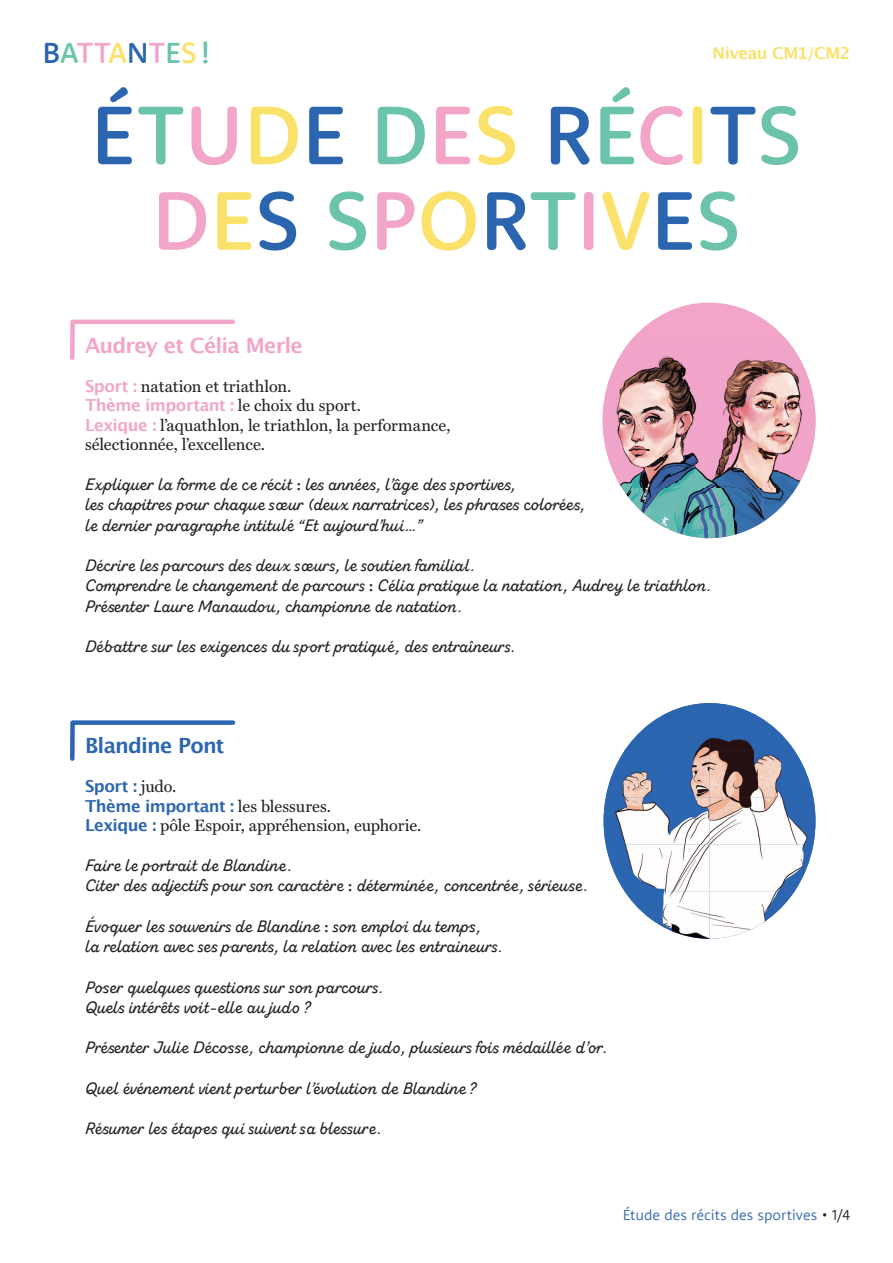
<style>
.page{position:relative;width:893px;height:1263px;background:#fff}
.page>*{position:absolute;margin:0;border:0;box-sizing:border-box;transform-origin:0 0}
.t1{font:500 85.5px/85.5px "Rooney Sans";letter-spacing:-.005em;color:#2b65b0;text-align:center}
.t2{font:500 30px "Rooney Sans";letter-spacing:-.005em;color:#6bc3ab}
.t3{font:700 21px "Lucida Grande";letter-spacing:-.035em;color:#f2a4c9}
.t4{font:700 21px "Lucida Grande";letter-spacing:-.035em;color:#2b65b0}
.t5{font:16.5px/20.2px "Zing Script Rust SB Demo Base";letter-spacing:.015em;color:#231f20}
.t6{font:16.5px/19.5px "Miller Text";letter-spacing:-.005em;color:#231f20}
.t7{font:700 16.5px/19.5px "Lucida Grande";letter-spacing:-.03em;color:#2b65b0}
.t8{font:700 16.5px "Lucida Grande";letter-spacing:-.03em;color:#f2a4c9}
.t9{font:700 16.5px "Lucida Grande";letter-spacing:-.035em;color:#fae169}
.t10{font:300 15px "Rooney Sans";color:#2b65b0}
.s1{color:#2b65b0}
.s2{color:#f2a4c9}
.s3{color:#fae169}
.s4{color:#6bc3ab}
.s5{font-family:"Lucida Grande";font-weight:700;color:#f2a4c9}
.s6{font-family:"Miller Text";font-weight:400;color:#231f20}
.s7{font-family:"Rooney Sans";font-weight:500}
.s8{font-family:"Lucida Grande";font-weight:700;color:#2b65b0}
.s9{color:#231f20}
</style>
<div class="page">
<img style="left:625px;top:703px;width:169px;height:47px">
<img style="left:606px;top:750px;width:207px;height:47px">
<img style="left:604px;top:797px;width:211px;height:48px">
<img style="left:606px;top:844px;width:207px;height:48px">
<img style="left:625px;top:891px;width:169px;height:48px">
<div style="left:603px;top:303px;width:212px;height:235px;background:#f2a4c9;border-radius:50%"></div>
<img style="left:607px;top:338px;width:155px;height:50px">
<img style="left:762px;top:338px;width:53px;height:150px">
<img style="left:603px;top:388px;width:159px;height:100px">
<img style="left:622px;top:488px;width:140px;height:50px">
<img style="left:762px;top:488px;width:34px;height:34px">
<svg style="left:70px;top:319px;width:166px;height:41px"></svg>
<svg style="left:70px;top:720px;width:166px;height:41px"></svg>
<h2 class="t2" style="left:43px;top:33px;width:170px"><span class="s1">B</span>A<span class="s2">TT</span><span class="s3">A</span><span class="s1">N</span><span class="s2">T</span>E<span class="s3">S</span> !</h2>
<p class="t9" style="left:713px;top:39px;width:139px">Niveau CM1/CM2</p>
<h1 class="t1" style="left:90px;top:89px;width:714px">É<span class="s4">T</span><span class="s2">U</span><span class="s3">D</span>E <span class="s4">D</span><span class="s2">E</span><span class="s3">S</span> R<span class="s4">É</span><span class="s2">C</span><span class="s3">I</span>T<span class="s4">S<br></span><span class="s2">D</span><span class="s3">E</span>S <span class="s4">S</span><span class="s2">P</span><span class="s3">O</span>R<span class="s4">T</span><span class="s2">I</span><span class="s3">V</span>E<span class="s4">S</span></h1>
<p class="t3" style="left:85px;top:328px;width:219px">Audrey et Célia Merle</p>
<p class="t6" style="left:85px;top:375px;width:208px"><span class="s5">Sport :</span> natation et triathlon.</p>
<p class="t8" style="left:85px;top:392px;width:277px">Thème important : <span class="s6">le choix du sport.</span></p>
<p class="t6" style="left:85px;top:414px;width:367px"><span class="s5">Lexique :</span> l’aquathlon, le triathlon, la performance, sélectionnée, l’excellence.</p>
<p class="t5" style="left:85px;top:474px;width:502px">Expliquer la forme de ce récit <span class="s7">:</span> les années, l’âge des sportives,<br>les chapitres pour chaque sœur (deux narratrices), les phrases colorées, le dernier paragraphe intitulé “Et aujourd’hui…”</p>
<p class="t5" style="left:85px;top:555px;width:628px">Décrire les parcours des deux sœurs, le soutien familial.<br>Comprendre le changement de parcours <span class="s7">:</span> Célia pratique la natation, Audrey le triathlon.<br>Présenter Laure Manaudou, championne de natation.</p>
<p class="t5" style="left:85px;top:636px;width:432px">Débattre sur les exigences du sport pratiqué, des entraîneurs.</p>
<p class="t4" style="left:85px;top:729px;width:141px">Blandine Pont</p>
<p class="t7" style="left:85px;top:777px;width:247px">Sport : <span class="s6">judo.<br></span>Thème important : <span class="s6">les blessures.</span></p>
<p class="t6" style="left:85px;top:815px;width:338px"><span class="s8">Lexique :</span> pôle Espoir, appréhension, euphorie.</p>
<p class="t5" style="left:85px;top:855px;width:504px">Faire le portrait de Blandine.<br>Citer des adjectifs pour son caractère <span class="s7">:</span> déterminée, concentrée, sérieuse.</p>
<p class="t5" style="left:85px;top:916px;width:419px">Évoquer les souvenirs de Blandine <span class="s7">:</span> son emploi du temps,<br>la relation avec ses parents, la relation avec les entraineurs.</p>
<p class="t5" style="left:85px;top:977px;width:300px">Poser quelques questions sur son parcours.<br>Quels intérêts voit-elle au judo ?</p>
<p class="t5" style="left:85px;top:1038px;width:524px">Présenter Julie Décosse, championne de judo, plusieurs fois médaillée d’or.</p>
<p class="t5" style="left:85px;top:1078px;width:393px">Quel événement vient perturber l’évolution de Blandine ?</p>
<p class="t5" style="left:85px;top:1119px;width:298px">Résumer les étapes qui suivent sa blessure.</p>
<p class="t10" style="left:623px;top:1205px;width:229px">Étude des récits des sportives <span class="s9">• 1/4</span></p>
</div>
